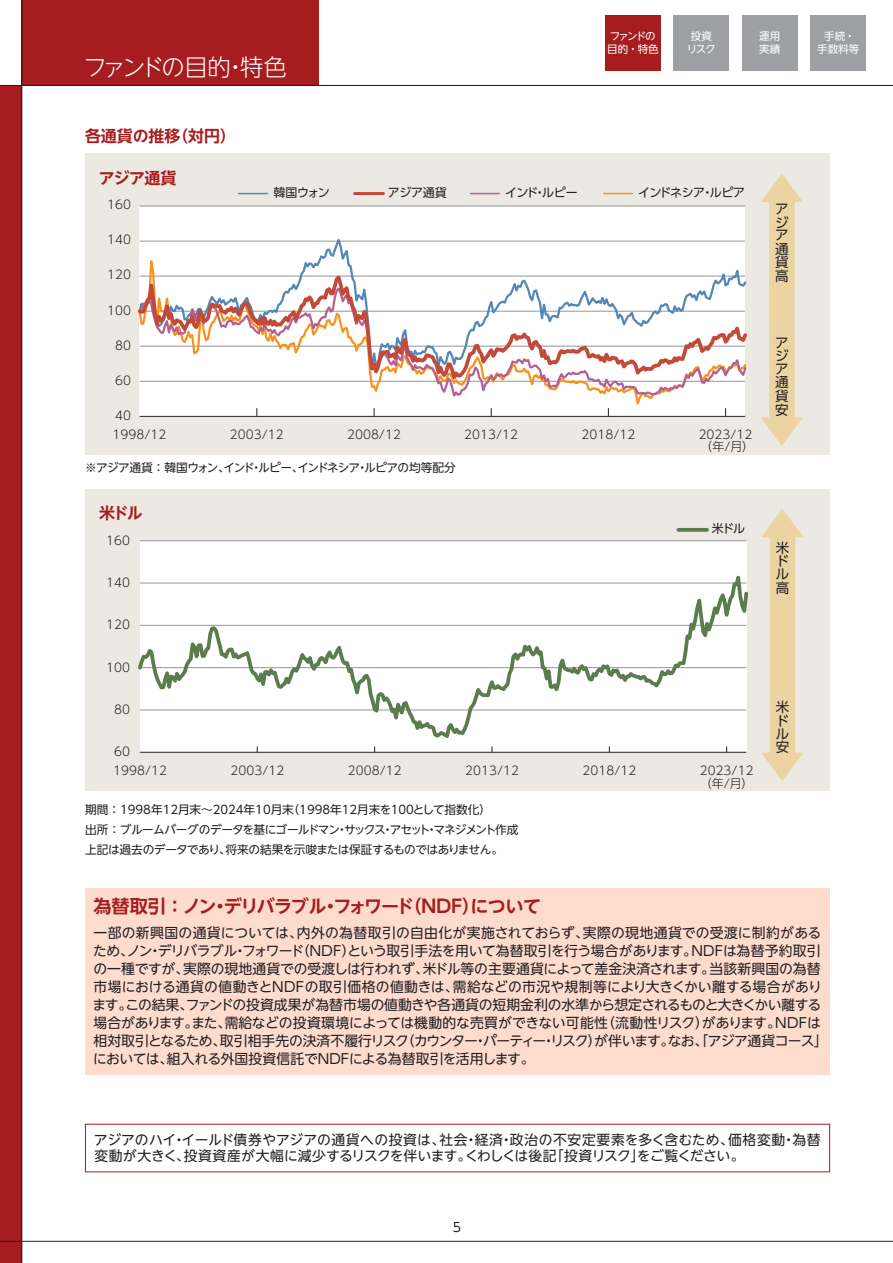
<style>
.page{position:relative;width:893px;height:1263px;background:#fff}
.page>*{position:absolute;margin:0;border:0;box-sizing:border-box;transform-origin:0 0}
.t1{font:300 23.4px "UD Shin Go NT Pro";letter-spacing:-.11em;color:#fff}
.t2{font:700 18px "UD Shin Go NT Pro De";letter-spacing:-.065em;color:#a61c1f}
.t3{font:700 15.9px "UD Shin Go NT Pro De";letter-spacing:-.01em;color:#a61c1f}
.t4{font:13.8px/18.1px "UD Shin Go NT Pro";letter-spacing:-.005em;color:#231f20}
.t5{font:13.5px/13.4px "UD Shin Go Pro";color:#231f20;text-align:justify}
.t6{font:12.75px "UD Shin Go NT Pro";color:#231f20}
.t7{font:300 12px "UD Shin Go Pro";letter-spacing:.005em;color:#231f20}
.t8{font:12px "UD Shin Go Pro";letter-spacing:-.05em;color:#231f20}
.t9{font:11.7px/20.2px "UD Shin Go NT Pro";letter-spacing:-.035em;color:#231f20}
.t10{font:11.7px "UD Shin Go NT Pro";letter-spacing:-.055em;color:#231f20}
.t11{font:10.5px/12.6px "UD Shin Go NT Pro";color:#fff;text-align:center}
.t12{font:10.5px/12.6px "UD Shin Go NT Pro";letter-spacing:-.135em;color:#fff}
</style>
<div class="page">
<div style="left:0;top:85px;width:21px;height:1178px;background:#a61c1f"></div>
<div style="left:21px;top:0;width:298px;height:85px;background:#a61c1f"></div>
<hr style="left:892px;top:0;width:1px;height:85px;background:#a61c1f">
<hr style="left:0;top:1241px;width:893px;height:1px;background:#231f20">
<hr style="left:21px;top:0;width:1px;height:1263px;background:#231f20">
<hr style="left:0;top:85px;width:893px;height:1px;background:#231f20">
<div style="left:605px;top:15px;width:56px;height:56px;background:#a61c1f"></div>
<div style="left:673px;top:15px;width:56px;height:56px;background:#9d9fa2"></div>
<div style="left:742px;top:15px;width:56px;height:56px;background:#9d9fa2"></div>
<div style="left:810px;top:15px;width:56px;height:56px;background:#9d9fa2"></div>
<div style="left:85px;top:153px;width:744px;height:302px;background:#ece9e2"></div>
<div style="left:85px;top:489px;width:744px;height:302px;background:#ece9e2"></div>
<div style="left:85px;top:888px;width:744px;height:186px;background:#fddcce"></div>
<div style="left:140px;top:206px;width:605px;height:210px;background:#fff"></div>
<hr style="left:140px;top:206px;width:605px;height:1px;background:#939598">
<svg style="left:761px;top:173px;width:42px;height:273px"></svg>
<svg style="left:239px;top:193px;width:28px;height:1px"></svg>
<svg style="left:604px;top:193px;width:28px;height:1px"></svg>
<hr style="left:355px;top:192px;width:28px;height:3px;background:#c14b38">
<svg style="left:470px;top:193px;width:29px;height:1px"></svg>
<hr style="left:140px;top:416px;width:605px;height:1px;background:#231f20">
<svg style="left:139px;top:239px;width:606px;height:173px"></svg>
<svg style="left:139px;top:389px;width:606px;height:12px"></svg>
<svg style="left:137px;top:259px;width:610px;height:130px"></svg>
<div style="left:140px;top:541px;width:606px;height:211px;background:#fff"></div>
<hr style="left:140px;top:540px;width:606px;height:1px;background:#939598">
<hr style="left:140px;top:752px;width:606px;height:1px;background:#231f20">
<svg style="left:761px;top:509px;width:43px;height:272px"></svg>
<svg style="left:678px;top:528px;width:29px;height:4px"></svg>
<svg style="left:138px;top:556px;width:611px;height:186px"></svg>
<h1 class="t1" style="left:83px;top:48px;width:205px">ファンドの目的・特色</h1>
<p class="t3" style="left:85px;top:123px;width:153px">各通貨の推移（対円）</p>
<p class="t12" style="left:607px;top:30px;width:53px">ファンドの目的・特色</p>
<p class="t11" style="left:687px;top:30px;width:31px">投資リスク</p>
<p class="t11" style="left:759px;top:30px;width:22px;text-align:left">運用実績</p>
<p class="t11" style="left:817px;top:30px;width:43px">手続・手数料等</p>
<p class="t3" style="left:99px;top:165px;width:79px">アジア通貨</p>
<p class="t7" style="left:107px;top:195px;width:25px">160</p>
<p class="t7" style="left:107px;top:230px;width:25px">140</p>
<p class="t7" style="left:107px;top:265px;width:25px">120</p>
<p class="t7" style="left:107px;top:300px;width:25px">100</p>
<p class="t7" style="left:115px;top:335px;width:17px">80</p>
<p class="t7" style="left:115px;top:371px;width:17px">60</p>
<p class="t7" style="left:115px;top:406px;width:17px">40</p>
<p class="t8" style="left:273px;top:183px;width:58px">韓国ウォン</p>
<p class="t8" style="left:388px;top:183px;width:61px">アジア通貨</p>
<p class="t8" style="left:505px;top:183px;width:74px">インド・ルピー</p>
<p class="t8" style="left:638px;top:183px;width:109px">インドネシア・ルピア</p>
<p class="t7" style="left:113px;top:425px;width:55px">1998/12</p>
<p class="t7" style="left:230px;top:425px;width:55px">2003/12</p>
<p class="t7" style="left:347px;top:425px;width:55px">2008/12</p>
<p class="t7" style="left:464px;top:425px;width:55px">2013/12</p>
<p class="t7" style="left:581px;top:425px;width:55px">2018/12</p>
<p class="t7" style="left:699px;top:425px;width:55px">2023/12</p>
<p class="t7" style="left:700px;top:437px;width:55px">（年/月）</p>
<p class="t10" style="left:85px;top:458px;width:372px">※アジア通貨：韓国ウォン、インド・ルピー、インドネシア・ルピアの均等配分</p>
<p class="t3" style="left:99px;top:500px;width:45px">米ドル</p>
<p class="t7" style="left:106px;top:530px;width:25px">160</p>
<p class="t7" style="left:106px;top:573px;width:25px">140</p>
<p class="t7" style="left:106px;top:615px;width:25px">120</p>
<p class="t7" style="left:106px;top:657px;width:25px">100</p>
<p class="t7" style="left:114px;top:700px;width:17px">80</p>
<p class="t7" style="left:114px;top:742px;width:17px">60</p>
<p class="t8" style="left:712px;top:519px;width:35px">米ドル</p>
<p class="t7" style="left:113px;top:761px;width:55px">1998/12</p>
<p class="t7" style="left:231px;top:761px;width:55px">2003/12</p>
<p class="t7" style="left:348px;top:761px;width:55px">2008/12</p>
<p class="t7" style="left:465px;top:761px;width:55px">2013/12</p>
<p class="t7" style="left:582px;top:761px;width:55px">2018/12</p>
<p class="t7" style="left:700px;top:761px;width:55px">2023/12</p>
<p class="t7" style="left:700px;top:773px;width:55px">（年/月）</p>
<p class="t9" style="left:85px;top:799px;width:435px">期間：1998年12月末～2024年10月末（1998年12月末を100として指数化）<br>出所：ブルームバーグのデータを基にゴールドマン・サックス・アセット・マネジメント作成上記は過去のデータであり、将来の結果を示唆または保証するものではありません。</p>
<p class="t5" style="left:775px;top:202px;width:15px">アジア通貨高</p>
<p class="t5" style="left:775px;top:336px;width:15px">アジア通貨安</p>
<p class="t5" style="left:776px;top:541px;width:15px">米ドル高</p>
<p class="t5" style="left:776px;top:700px;width:15px">米ドル安</p>
<h2 class="t2" style="left:94px;top:891px;width:449px">為替取引：ノン・デリバラブル・フォワード（ＮＤＦ）について</h2>
<p class="t4" style="left:93px;top:923px;width:737px">一部の新興国の通貨については、内外の為替取引の自由化が実施されておらず、実際の現地通貨での受渡に制約があるため、ノン・デリバラブル・フォワード（ＮＤＦ）という取引手法を用いて為替取引を行う場合があります。NDFは為替予約取引の一種ですが、実際の現地通貨での受渡しは行われず、米ドル等の主要通貨によって差金決済されます。当該新興国の為替市場における通貨の値動きとNDFの取引価格の値動きは、需給などの市況や規制等により大きくかい離する場合があります。この結果、ファンドの投資成果が為替市場の値動きや各通貨の短期金利の水準から想定されるものと大きくかい離する場合があります。また、需給などの投資環境によっては機動的な売買ができない可能性（流動性リスク）があります。NDFは相対取引となるため、取引相手先の決済不履行リスク（カウンター・パーティー・リスク）が伴います。なお、「アジア通貨コース」においては、組入れる外国投資信託でNDFによる為替取引を活用します。</p>
<p class="t4" style="left:94px;top:1132px;width:728px;line-height:15.9px">アジアのハイ・イールド債券やアジアの通貨への投資は、社会・経済・政治の不安定要素を多く含むため、価格変動・為替変動が大きく、投資資産が大幅に減少するリスクを伴います。くわしくは後記「投資リスク」をご覧ください。</p>
<p class="t6" style="left:453px;top:1216px;width:10px">5</p>
</div>
